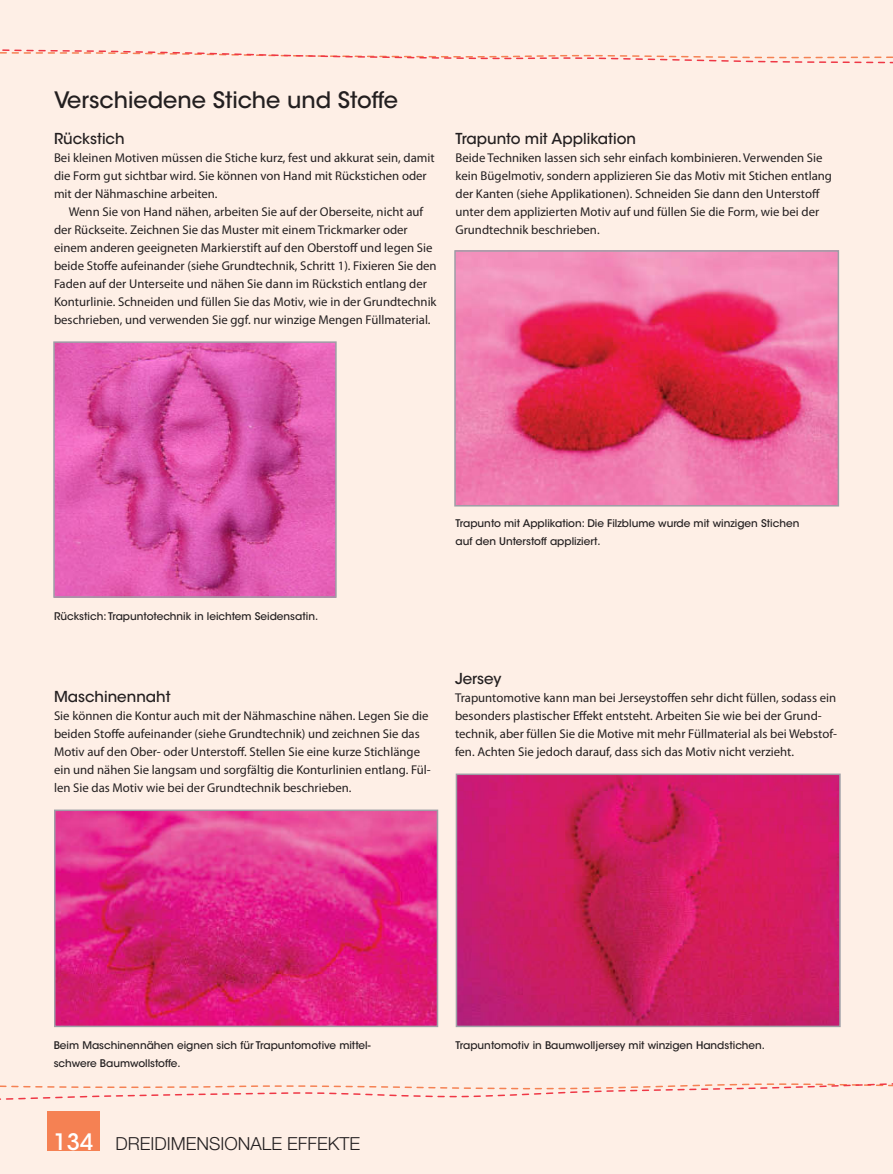
<style>
.page{position:relative;width:893px;height:1174px;background:#feefe6}
.page>*{position:absolute;margin:0;border:0;box-sizing:border-box;transform-origin:0 0}
.t1{font:500 22.5px "ITC Avant Garde Std";color:#231f20}
.t2{font:300 18px "Helvetica Neue LT Std";color:#231f20}
.t3{font:500 15px "ITC Avant Garde Std";color:#231f20}
.t4{font:12.75px/18px "Myriad Pro";color:#231f20}
.t5{font:500 10.5px/18px "ITC Avant Garde Std";color:#231f20}
.s1{font-family:"ITC Avant Garde Std";font-weight:500;font-size:22.5px;color:#fff}
</style>
<div class="page">
<div style="left:47px;top:1111px;width:53px;height:39px;background:#f58153"></div>
<svg style="left:0;top:1083px;width:893px;height:17px"></svg>
<svg style="left:0;top:49px;width:893px;height:15px"></svg>
<img style="left:56px;top:344px;width:278px;height:251px">
<div style="left:53px;top:341px;width:284px;height:257px;border:2px solid #9d9ea6"></div>
<img style="left:57px;top:812px;width:378px;height:212px">
<div style="left:54px;top:809px;width:384px;height:218px;border:2px solid #9d9ea6"></div>
<img style="left:457px;top:253px;width:379px;height:250px">
<div style="left:454px;top:250px;width:385px;height:256px;border:2px solid #9d9ea6"></div>
<img style="left:459px;top:776px;width:379px;height:248px">
<div style="left:456px;top:773px;width:385px;height:254px;border:2px solid #9d9ea6"></div>
<p class="t1" style="left:54px;top:86px;width:346px">Verschiedene Stiche und Stoffe</p>
<p class="t3" style="left:54px;top:129px;width:72px">Rückstich</p>
<p class="t4" style="left:54px;top:149px;width:382px">Bei kleinen Motiven müssen die Stiche kurz, fest und akkurat sein, damit</p>
<p class="t4" style="left:54px;top:167px;width:374px">die Form gut sichtbar wird. Sie können von Hand mit Rückstichen oder</p>
<p class="t4" style="left:54px;top:185px;width:165px">mit der Nähmaschine arbeiten.</p>
<p class="t4" style="left:69px;top:203px;width:356px">Wenn Sie von Hand nähen, arbeiten Sie auf der Oberseite, nicht auf</p>
<p class="t4" style="left:54px;top:221px;width:355px">der Rückseite. Zeichnen Sie das Muster mit einem Trickmarker oder</p>
<p class="t4" style="left:54px;top:239px;width:380px">einem anderen geeigneten Markierstift auf den Oberstoff und legen Sie</p>
<p class="t4" style="left:54px;top:257px;width:384px">beide Stoffe aufeinander (siehe Grundtechnik, Schritt 1). Fixieren Sie den</p>
<p class="t4" style="left:54px;top:275px;width:374px">Faden auf der Unterseite und nähen Sie dann im Rückstich entlang der</p>
<p class="t4" style="left:54px;top:293px;width:384px">Konturlinie. Schneiden und füllen Sie das Motiv, wie in der Grundtechnik</p>
<p class="t4" style="left:54px;top:311px;width:378px">beschrieben, und verwenden Sie ggf. nur winzige Mengen Füllmaterial.</p>
<p class="t3" style="left:455px;top:129px;width:182px">Trapunto mit Applikation</p>
<p class="t4" style="left:455px;top:149px;width:378px">Beide Techniken lassen sich sehr einfach kombinieren. Verwenden Sie kein Bügelmotiv, sondern applizieren Sie das Motiv mit Stichen entlang der Kanten (siehe Applikationen). Schneiden Sie dann den Unterstoff unter dem applizierten Motiv auf und füllen Sie die Form, wie bei der Grundtechnik beschrieben.</p>
<p class="t5" style="left:455px;top:514px;width:345px">Trapunto mit Applikation: Die Filzblume wurde mit winzigen Stichen auf den Unterstoff appliziert.</p>
<p class="t5" style="left:54px;top:607px;width:266px">Rückstich: Trapuntotechnik in leichtem Seidensatin.</p>
<p class="t3" style="left:54px;top:687px;width:118px">Maschinennaht</p>
<p class="t4" style="left:54px;top:707px;width:378px">Sie können die Kontur auch mit der Nähmaschine nähen. Legen Sie die beiden Stoffe aufeinander (siehe Grundtechnik) und zeichnen Sie das Motiv auf den Ober- oder Unterstoff. Stellen Sie eine kurze Stichlänge ein und nähen Sie langsam und sorgfältig die Konturlinien entlang. Fül&shy;len Sie das Motiv wie bei der Grundtechnik beschrieben.</p>
<p class="t3" style="left:455px;top:669px;width:48px">Jersey</p>
<p class="t4" style="left:455px;top:689px;width:383px">Trapuntomotive kann man bei Jerseystoffen sehr dicht füllen, sodass ein besonders plastischer Effekt entsteht. Arbeiten Sie wie bei der Grund&shy;technik, aber füllen Sie die Motive mit mehr Füllmaterial als bei Webstof&shy;fen. Achten Sie jedoch darauf, dass sich das Motiv nicht verzieht.</p>
<p class="t5" style="left:54px;top:1036px;width:318px">Beim Maschinennähen eignen sich für Trapuntomotive mittel&shy;schwere Baumwollstoffe.</p>
<p class="t5" style="left:455px;top:1036px;width:311px">Trapuntomotiv in Baumwolljersey mit winzigen Handstichen.</p>
<p class="t2" style="left:54px;top:1132px;width:308px"><span class="s1">134</span> DREIDIMENSIONALE EFFEKTE</p>
</div>
